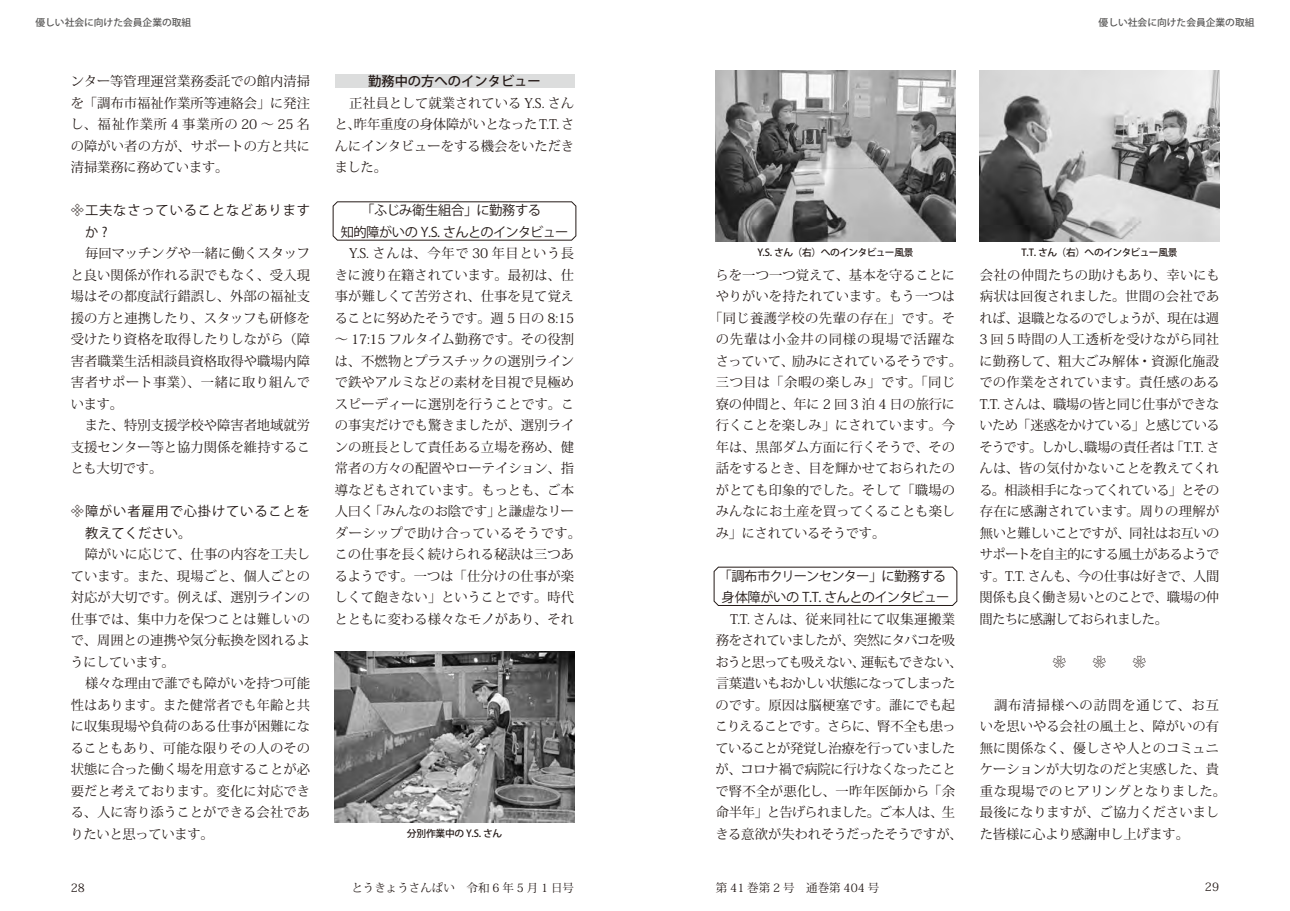
<style>
.page{position:relative;width:1290px;height:911px;background:#fff}
.page>*{position:absolute;margin:0;border:0;box-sizing:border-box;transform-origin:0 0}
.t1{font:13.25px/21.5px "Koz Min Pro";color:#231916;text-align:justify}
.t2{font:13.25px/21.5px "Koz Min Pro";letter-spacing:-.04em;color:#231916;text-align:center}
.t3{font:13.25px/21.5px "Koz Go Pro";letter-spacing:-.03em;color:#231916;text-align:center}
.t4{font:13.25px/21.5px "Koz Go Pro";letter-spacing:.06em;color:#231916}
.t5{font:13.25px "Koz Min Pro";letter-spacing:-.02em;color:#231916}
.t6{font:13.25px "Koz Min Pro";letter-spacing:.035em;color:#231916}
.t7{font:13.25px "Koz Min Pro";letter-spacing:.04em;color:#231916}
.t8{font:13.25px "Koz Min Pro";letter-spacing:.065em;color:#231916}
.t9{font:500 13.25px "Koz Go Pro";color:#231916}
.t10{font:11.5px "Koz Min Pro";color:#231916}
.t11{font:500 9.75px "Koz Go Pro";letter-spacing:-.04em;color:#231916}
.t12{font:500 9.75px "Koz Go Pro";color:#595857}
</style>
<div class="page">
<div style="left:335px;top:75px;width:239px;height:13px;background:#dcdddd"></div>
<svg style="left:332px;top:201px;width:245px;height:40px"></svg>
<img style="left:335px;top:652px;width:239px;height:170px">
<svg style="left:713px;top:566px;width:245px;height:40px"></svg>
<img style="left:716px;top:71px;width:239px;height:170px">
<img style="left:980px;top:71px;width:239px;height:170px">
<p class="t12" style="left:35px;top:16px;width:157px">優しい社会に向けた会員企業の取組</p>
<p class="t1" style="left:71px;top:70px;width:241px">ンター等管理運営業務委託での館内清掃を「調布市福祉作業所等連絡会」に発注し、福祉作業所 4 事業所の 20 〜 25 名の障がい者の方が、サポートの方と共に清掃業務に務めています。</p>
<p class="t4" style="left:85px;top:200px;width:226px;text-indent:-14px">⿢工夫なさっていることなどありますか ?</p>
<p class="t1" style="left:71px;top:242px;width:241px;text-indent:14px">毎回マッチングや一緒に働くスタッフと良い関係が作れる訳でもなく、受入現場はその都度試行錯誤し、外部の福祉支援の方と連携したり、スタッフも研修を受けたり資格を取得したりしながら（障害者職業生活相談員資格取得や職場内障害者サポート事業）、一緒に取り組んでいます。</p>
<p class="t1" style="left:71px;top:414px;width:241px;text-indent:14px">また、特別支援学校や障害者地域就労支援センター等と協力関係を維持することも大切です。</p>
<p class="t4" style="left:85px;top:501px;width:226px;text-indent:-14px">⿢障がい者雇用で心掛けていることを教えてください。</p>
<p class="t1" style="left:71px;top:543px;width:241px;text-indent:14px">障がいに応じて、仕事の内容を工夫しています。また、現場ごと、個人ごとの対応が大切です。例えば、選別ラインの仕事では、集中力を保つことは難しいので、周囲との連携や気分転換を図れるようにしています。</p>
<p class="t1" style="left:71px;top:672px;width:241px;text-indent:14px">様々な理由で誰でも障がいを持つ可能性はあります。また健常者でも年齢と共に収集現場や負荷のある仕事が困難になることもあり、可能な限りその人のその状態に合った働く場を用意することが必要だと考えております。変化に対応できる、人に寄り添うことができる会社でありたいと思っています。</p>
<p class="t9" style="left:368px;top:73px;width:174px">勤務中の方へのインタビュー</p>
<p class="t1" style="left:335px;top:92px;width:241px;text-indent:14px">正社員として就業されている Y.S. さんと、昨年重度の身体障がいとなったT.T.さんにインタビューをする機会をいただきました。</p>
<p class="t3" style="left:341px;top:200px;width:229px">「ふじみ衛生組合」に勤務する<br>知的障がいの Y.S. さんとのインタビュー</p>
<p class="t1" style="left:335px;top:242px;width:248px;text-align:center">Y.S. さんは、今年で 30 年目という長<br>きに渡り在籍されています。最初は、仕事が難しくて苦労され、仕事を見て覚えることに努めたそうです。週 5 日の 8:15〜 17:15 フルタイム勤務です。その役割は、不燃物とプラスチックの選別ラインで鉄やアルミなどの素材を目視で見極めスピーディーに選別を行うことです。この事実だけでも驚きましたが、選別ラインの班長として責任ある立場を務め、健常者の方々の配置やローテイション、指導などもされています。もっとも、ご本人曰く「みんなのお陰です」と謙虚なリーダーシップで助け合っているそうです。この仕事を長く続けられる秘訣は三つあるようです。一つは「仕分けの仕事が楽しくて飽きない」ということです。時代とともに変わる様々なモノがあり、それ</p>
<p class="t11" style="left:407px;top:827px;width:97px">分別作業中の Y.S. さん</p>
<p class="t12" style="left:1098px;top:16px;width:157px">優しい社会に向けた会員企業の取組</p>
<p class="t11" style="left:757px;top:246px;width:158px">Y.S. さん（右）へのインタビュー風景</p>
<p class="t11" style="left:1021px;top:246px;width:158px">T.T. さん（右）へのインタビュー風景</p>
<p class="t1" style="left:716px;top:264px;width:241px">らを一つ一つ覚えて、基本を守ることに</p>
<p class="t1" style="left:716px;top:285px;width:241px">やりがいを持たれています。もう一つは</p>
<p class="t6" style="left:709px;top:308px;width:248px">「同じ養護学校の先輩の存在」です。そ</p>
<p class="t8" style="left:716px;top:330px;width:241px">の先輩は小金井の同様の現場で活躍な</p>
<p class="t5" style="left:716px;top:351px;width:248px">さっていて、励みにされているそうです。</p>
<p class="t7" style="left:716px;top:373px;width:241px">三つ目は「余暇の楽しみ」です。「同じ</p>
<p class="t1" style="left:716px;top:392px;width:241px">寮の仲間と、年に 2 回 3 泊 4 日の旅行に</p>
<p class="t1" style="left:716px;top:414px;width:241px">行くことを楽しみ」にされています。今</p>
<p class="t1" style="left:716px;top:435px;width:241px">年は、黒部ダム方面に行くそうで、その</p>
<p class="t1" style="left:716px;top:457px;width:241px">話をするとき、目を輝かせておられたの</p>
<p class="t1" style="left:716px;top:478px;width:241px">がとても印象的でした。そして「職場の</p>
<p class="t1" style="left:716px;top:500px;width:241px">みんなにお土産を買ってくることも楽し</p>
<p class="t5" style="left:716px;top:523px;width:171px">み」にされているそうです。</p>
<p class="t3" style="left:718px;top:565px;width:233px;text-align:left">「調布市クリーンセンター」に勤務する身体障がいの T.T. さんとのインタビュー</p>
<p class="t2" style="left:715px;top:607px;width:249px">T.T. さんは、従来同社にて収集運搬業<br>務をされていましたが、突然にタバコを吸おうと思っても吸えない、運転もできない、言葉遣いもおかしい状態になってしまったのです。原因は脳梗塞です。誰にでも起こりえることです。さらに、腎不全も患っていることが発覚し治療を行っていましたが、コロナ禍で病院に行けなくなったことで腎不全が悪化し、一昨年医師から「余命半年」と告げられました。ご本人は、生きる意欲が失われそうだったそうですが、</p>
<p class="t1" style="left:979px;top:264px;width:242px">会社の仲間たちの助けもあり、幸いにも病状は回復されました。世間の会社であれば、退職となるのでしょうが、現在は週3 回 5 時間の人工透析を受けながら同社に勤務して、粗大ごみ解体・資源化施設での作業をされています。責任感のあるT.T. さんは、職場の皆と同じ仕事ができないため「迷惑をかけている」と感じているそうです。しかし、職場の責任者は「T.T. さんは、皆の気付かないことを教えてくれる。相談相手になってくれている」とその存在に感謝されています。周りの理解が無いと難しいことですが、同社はお互いのサポートを自主的にする風土があるようです。T.T. さんも、今の仕事は好きで、人間関係も良く働き易いとのことで、職場の仲間たちに感謝しておられました。</p>
<p class="t1" style="left:980px;top:693px;width:248px;text-align:left;text-indent:14px">調布清掃様への訪問を通じて、お互いを思いやる会社の風土と、障がいの有無に関係なく、優しさや人とのコミュニケーションが大切なのだと実感した、貴重な現場でのヒアリングとなりました。最後になりますが、ご協力くださいました皆様に心より感謝申し上げます。</p>
<p class="t10" style="left:71px;top:879px;width:16px">28</p>
<p class="t10" style="left:351px;top:879px;width:224px">とうきょうさんぱい　令和 6 年 5 月 1 日号</p>
<p class="t10" style="left:716px;top:879px;width:165px">第 41 巻第 2 号　通巻第 404 号</p>
<p class="t10" style="left:1205px;top:878px;width:16px">29</p>
</div>
